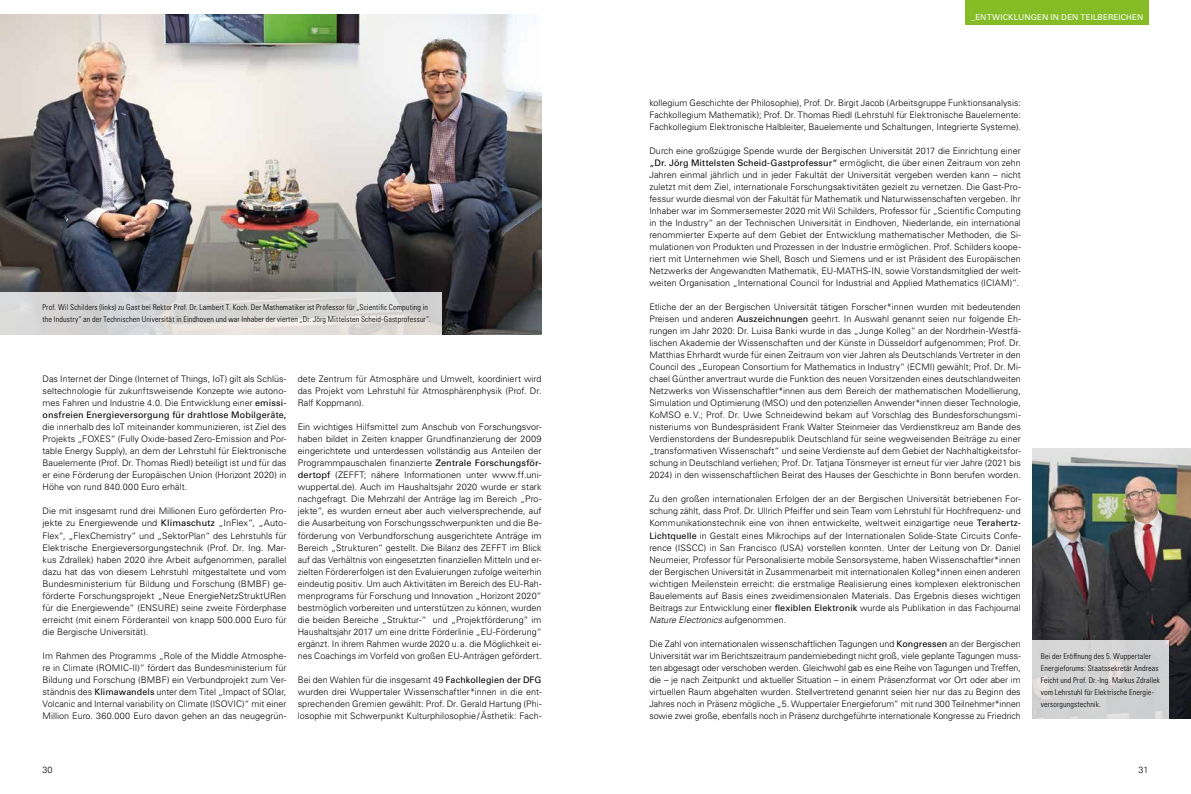
<style>
.page{position:relative;width:1191px;height:794px;background:#fff}
.page>*{position:absolute;margin:0;border:0;box-sizing:border-box;transform-origin:0 0}
.t1{font:300 9px/12px "Univers LT Pro 45";letter-spacing:.005em;color:#000;text-align:justify}
.t2{font:9px "Univers LT Pro 55 Roman";letter-spacing:.015em;color:#000}
.t3{font:300 condensed 8px/12px "Univers LT Pro";letter-spacing:.015em;color:#000}
.t4{font:8px "Univers LT Pro 55 Roman";letter-spacing:.02em;color:#fff}
.s1{font-family:"Univers LT Pro 55 Roman";font-weight:400}
.s2{font-family:"Univers LT Pro 45";font-weight:300}
.s3{font-style:italic}
</style>
<div class="page">
<div style="left:964px;top:0;width:184px;height:25px;background:#86bc25"></div>
<img style="left:0;top:14px;width:541px;height:320px">
<svg style="left:0;top:292px;width:442px;height:43px;background:#dad9d8"></svg>
<img style="left:1032px;top:448px;width:159px;height:270px">
<svg style="left:1032px;top:640px;width:136px;height:79px;background:#d3d3d3"></svg>
<p class="t3" style="left:43px;top:301px;width:389px">Prof. Wil Schilders (links) zu Gast bei Rektor Prof. Dr. Lambert T. Koch. Der Mathematiker ist Professor für „Scientific Computing in the Industry“ an der Technischen Universität in Eindhoven und war Inhaber der vierten „Dr. Jörg Mittelsten Scheid-Gastprofessur“.</p>
<p class="t1" style="left:43px;top:373px;width:245px">Das Internet der Dinge (Internet of Things, IoT) gilt als Schlüs&shy;seltechnologie für zukunftsweisende Konzepte wie autono&shy;mes Fahren und Industrie 4.0. Die Entwicklung einer <span class="s1">emissi-</span></p>
<p class="t2" style="left:43px;top:410px;width:245px">onsfreien Energieversorgung für drahtlose Mobilgeräte,</p>
<p class="t1" style="left:43px;top:421px;width:245px">die innerhalb des IoT miteinander kommunizieren, ist Ziel des Projekts „FOXES“ (Fully Oxide-based Zero-Emission and Por&shy;table Energy Supply), an dem der Lehrstuhl für Elektronische Bauelemente (Prof. Dr. Thomas Riedl) beteiligt ist und für das er eine Förderung der Europäischen Union (Horizont 2020) in Höhe von rund 840.000 Euro erhält.</p>
<p class="t1" style="left:43px;top:505px;width:245px">Die mit insgesamt rund drei Millionen Euro geförderten Pro&shy;jekte zu Energiewende und <span class="s1">Klimaschutz</span> „InFlex“, „Auto-Flex“, „FlexChemistry“ und „SektorPlan“ des Lehrstuhls für Elektrische Energieversorgungstechnik (Prof. Dr. Ing. Mar&shy;kus Zdrallek) haben 2020 ihre Arbeit aufgenommen, parallel dazu hat das von diesem Lehrstuhl mitgestaltete und vom Bundesministerium für Bildung und Forschung (BMBF) ge&shy;förderte Forschungsprojekt „Neue EnergieNetzStruktURen für die Energiewende“ (ENSURE) seine zweite Förderphase erreicht (mit einem Förderanteil von knapp 500.000 Euro für die Bergische Universität).</p>
<p class="t1" style="left:43px;top:649px;width:245px">Im Rahmen des Programms „Role of the Middle Atmosphe&shy;re in Climate (ROMIC-II)“ fördert das Bundesministerium für Bildung und Forschung (BMBF) ein Verbundprojekt zum Ver&shy;ständnis des <span class="s1">Klimawandels</span> unter dem Titel „Impact of SOlar, Volcanic and Internal variability on Climate (ISOVIC)“ mit einer Million Euro. 360.000 Euro davon gehen an das neugegrün-</p>
<p class="t1" style="left:298px;top:373px;width:245px">dete Zentrum für Atmosphäre und Umwelt, koordiniert wird das Projekt vom Lehrstuhl für Atmosphärenphysik (Prof. Dr.<br>Ralf Koppmann).</p>
<p class="t1" style="left:298px;top:421px;width:245px">Ein wichtiges Hilfsmittel zum Anschub von Forschungsvor&shy;haben bildet in Zeiten knapper Grundfinanzierung der 2009 eingerichtete und unterdessen vollständig aus Anteilen der Programmpauschalen finanzierte <span class="s1">Zentrale Forschungsför&shy;dertopf</span> (ZEFFT; nähere Informationen unter www.ff.uni&shy;wuppertal.de). Auch im Haushaltsjahr 2020 wurde er stark nachgefragt. Die Mehrzahl der Anträge lag im Bereich „Pro&shy;jekte“, es wurden erneut aber auch vielversprechende, auf die Ausarbeitung von Forschungsschwerpunkten und die Be&shy;förderung von Verbundforschung ausgerichtete Anträge im Bereich „Strukturen“ gestellt. Die Bilanz des ZEFFT im Blick auf das Verhältnis von eingesetzten finanziellen Mitteln und er&shy;zielten Fördererfolgen ist den Evaluierungen zufolge weiterhin eindeutig positiv. Um auch Aktivitäten im Bereich des EU-Rah&shy;menprograms für Forschung und Innovation „Horizont 2020“ bestmöglich vorbereiten und unterstützen zu können, wurden die beiden Bereiche „Struktur-“ und „Projektförderung“ im Haushaltsjahr 2017 um eine dritte Förderlinie „EU-Förderung“ ergänzt. In ihrem Rahmen wurde 2020 u.a. die Möglichkeit ei&shy;nes Coachings im Vorfeld von großen EU-Anträgen gefördert.</p>
<p class="t1" style="left:298px;top:673px;width:245px">Bei den Wahlen für die insgesamt 49 <span class="s1">Fachkollegien der DFG </span>wurden drei Wuppertaler Wissenschaftler*innen in die ent&shy;sprechenden Gremien gewählt: Prof. Dr. Gerald Hartung (Phi&shy;losophie mit Schwerpunkt Kulturphilosophie/Ästhetik: Fach-</p>
<p class="t4" style="left:971px;top:12px;width:174px">_ENTWICKLUNGEN IN DEN TEILBEREICHEN</p>
<p class="t1" style="left:649px;top:97px;width:373px">kollegium Geschichte der Philosophie), Prof. Dr. Birgit Jacob (Arbeitsgruppe Funktionsanalysis:<br>Fachkollegium Mathematik); Prof. Dr. Thomas Riedl (Lehrstuhl für Elektronische Bauelemente:<br>Fachkollegium Elektronische Halbleiter, Bauelemente und Schaltungen, Integrierte Systeme).</p>
<p class="t1" style="left:649px;top:145px;width:373px">Durch eine großzügige Spende wurde der Bergischen Universität 2017 die Einrichtung einer</p>
<p class="t2" style="left:649px;top:158px;width:373px">„Dr. Jörg Mittelsten Scheid-Gastprofessur“ <span class="s2">ermöglicht, die über einen Zeitraum von zehn</span></p>
<p class="t1" style="left:649px;top:169px;width:373px">Jahren einmal jährlich und in jeder Fakultät der Universität vergeben werden kann – nicht zuletzt mit dem Ziel, internationale Forschungsaktivitäten gezielt zu vernetzen. Die Gast-Pro&shy;fessur wurde diesmal von der Fakultät für Mathematik und Naturwissenschaften vergeben. Ihr Inhaber war im Sommersemester 2020 mit Wil Schilders, Professor für „Scientific Computing in the Industry“ an der Technischen Universität in Eindhoven, Niederlande, ein international renommierter Experte auf dem Gebiet der Entwicklung mathematischer Methoden, die Si&shy;mulationen von Produkten und Prozessen in der Industrie ermöglichen. Prof. Schilders koope&shy;riert mit Unternehmen wie Shell, Bosch und Siemens und er ist Präsident des Europäischen Netzwerks der Angewandten Mathematik, EU-MATHS-IN, sowie Vorstandsmitglied der welt&shy;weiten Organisation „International Council for Industrial and Applied Mathematics (ICIAM)“.</p>
<p class="t1" style="left:649px;top:301px;width:373px">Etliche der an der Bergischen Universität tätigen Forscher*innen wurden mit bedeutenden Preisen und anderen <span class="s1">Auszeichnungen</span> geehrt. In Auswahl genannt seien nur folgende Eh&shy;rungen im Jahr 2020: Dr. Luisa Banki wurde in das „Junge Kolleg“ an der Nordrhein-Westfä&shy;lischen Akademie der Wissenschaften und der Künste in Düsseldorf aufgenommen; Prof. Dr.<br>Matthias Ehrhardt wurde für einen Zeitraum von vier Jahren als Deutschlands Vertreter in den Council des „European Consortium for Mathematics in Industry“ (ECMI) gewählt; Prof. Dr. Mi&shy;chael Günther anvertraut wurde die Funktion des neuen Vorsitzenden eines deutschlandweiten Netzwerks von Wissenschaftler*innen aus dem Bereich der mathematischen Modellierung, Simulation und Optimierung (MSO) und den potenziellen Anwender*innen dieser Technologie, KoMSO e.V.; Prof. Dr. Uwe Schneidewind bekam auf Vorschlag des Bundesforschungsmi&shy;nisteriums von Bundespräsident Frank Walter Steinmeier das Verdienstkreuz am Bande des Verdienstordens der Bundesrepublik Deutschland für seine wegweisenden Beiträge zu einer „transformativen Wissenschaft“ und seine Verdienste auf dem Gebiet der Nachhaltigkeitsfor&shy;schung in Deutschland verliehen; Prof. Dr. Tatjana Tönsmeyer ist erneut für vier Jahre (2021 bis 2024) in den wissenschaftlichen Beirat des Hauses der Geschichte in Bonn berufen worden.</p>
<p class="t1" style="left:649px;top:493px;width:373px">Zu den großen internationalen Erfolgen der an der Bergischen Universität betriebenen For&shy;schung zählt, dass Prof. Dr. Ullrich Pfeiffer und sein Team vom Lehrstuhl für Hochfrequenz- und Kommunikationstechnik eine von ihnen entwickelte, weltweit einzigartige neue <span class="s1">Terahertz-Lichtquelle</span> in Gestalt eines Mikrochips auf der Internationalen Solide-State Circuits Confe&shy;rence (ISSCC) in San Francisco (USA) vorstellen konnten. Unter der Leitung von Dr. Daniel Neumeier, Professor für Personalisierte mobile Sensorsysteme, haben Wissenschaftler*innen der Bergischen Universität in Zusammenarbeit mit internationalen Kolleg*innen einen anderen wichtigen Meilenstein erreicht: die erstmalige Realisierung eines komplexen elektronischen Bauelements auf Basis eines zweidimensionalen Materials. Das Ergebnis dieses wichtigen Beitrags zur Entwicklung einer <span class="s1">flexiblen Elektronik</span> wurde als Publikation in das Fachjournal <span class="s3">Nature Electronics</span> aufgenommen.</p>
<p class="t1" style="left:649px;top:637px;width:373px">Die Zahl von internationalen wissenschaftlichen Tagungen und <span class="s1">Kongressen</span> an der Bergischen Universität war im Berichtszeitraum pandemiebedingt nicht groß, viele geplante Tagungen muss&shy;ten abgesagt oder verschoben werden. Gleichwohl gab es eine Reihe von Tagungen und Treffen, die – je nach Zeitpunkt und aktueller Situation – in einem Präsenzformat vor Ort oder aber im virtuellen Raum abgehalten wurden. Stellvertretend genannt seien hier nur das zu Beginn des Jahres noch in Präsenz mögliche „5. Wuppertaler Energieforum“ mit rund 300 Teilnehmer*innen sowie zwei große, ebenfalls noch in Präsenz durchgeführte internationale Kongresse zu Friedrich</p>
<p class="t3" style="left:1041px;top:649px;width:121px">Bei der Eröffnung des 5. Wuppertaler Energieforums: Staatssekretär Andreas Feicht und Prof. Dr.-Ing. Markus Zdrallek vom Lehrstuhl für Elektrische Energie&shy;versorgungstechnik.</p>
<p class="t1" style="left:43px;top:763px;width:12px">30</p>
<p class="t1" style="left:1138px;top:763px;width:12px">31</p>
</div>
